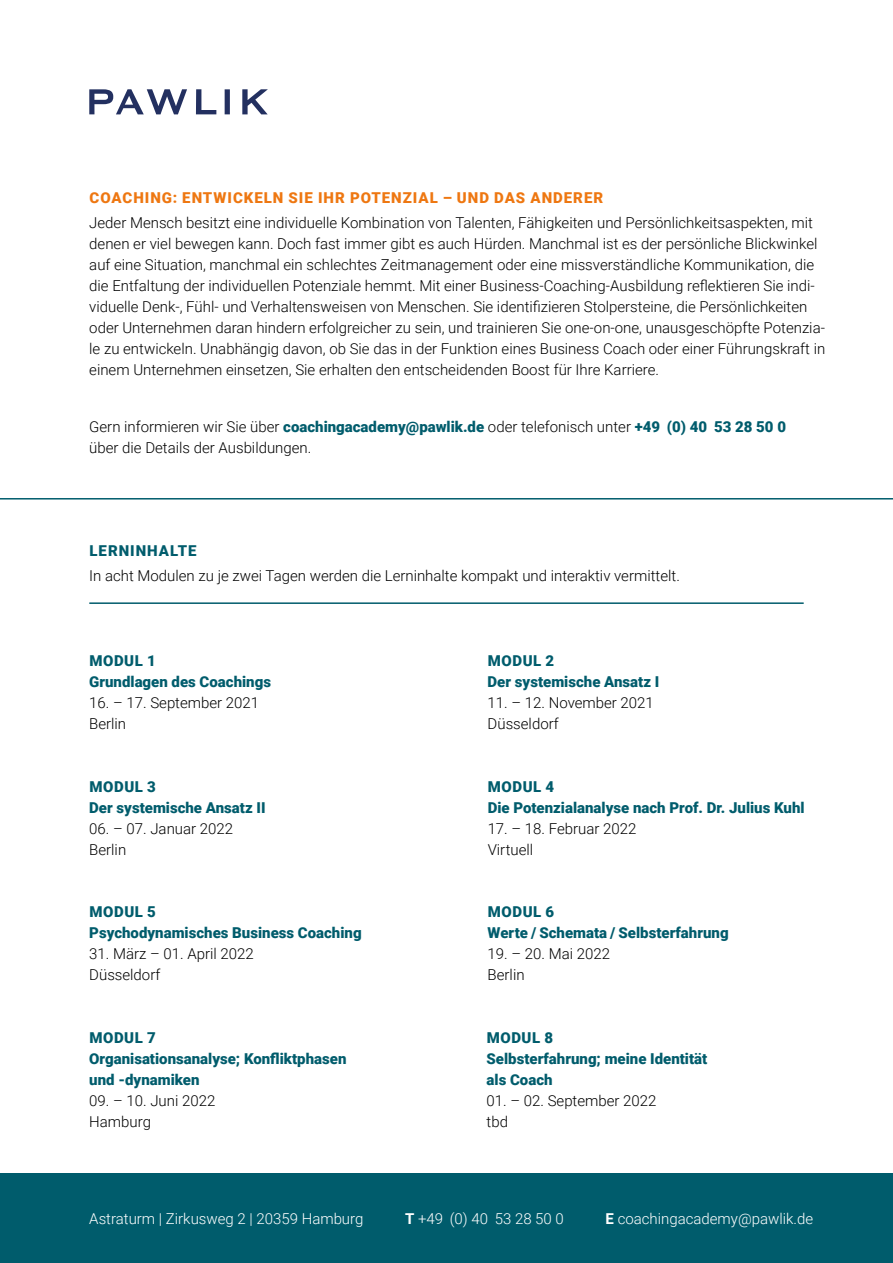
<style>
.page{position:relative;width:893px;height:1263px;background:#fff}
.page>*{position:absolute;margin:0;border:0;box-sizing:border-box;transform-origin:0 0}
.t1{font:300 15px/21px "Roboto";color:#000}
.t2{font:900 15px/21px "Roboto";color:#005c6c}
.t3{font:300 15px "Roboto";color:#fff}
.t4{font:900 15px "Roboto";letter-spacing:.065em;color:#e71}
.t5{font:900 15px "Roboto";letter-spacing:.065em;color:#005c6c}
.s1{font-weight:900;color:#005c6c}
.s2{font-weight:700}
</style>
<div class="page">
<div style="left:0;top:1174px;width:893px;height:89px;background:#005c6c"></div>
<svg style="left:89px;top:89px;width:98px;height:25px"></svg>
<svg style="left:196px;top:89px;width:20px;height:25px"></svg>
<svg style="left:225px;top:89px;width:5px;height:25px"></svg>
<svg style="left:242px;top:89px;width:26px;height:25px"></svg>
<hr style="left:89px;top:602px;width:715px;height:2px;background:#005c6c">
<hr style="left:0;top:498px;width:893px;height:1px;background:#005c6c">
<p class="t4" style="left:90px;top:187px;width:515px">COACHING: ENTWICKELN SIE IHR POTENZIAL – UND DAS ANDERER</p>
<p class="t1" style="left:89px;top:211px;width:737px">Jeder Mensch besitzt eine individuelle Kombination von Talenten, Fähigkeiten und Persönlichkeitsaspekten, mit denen er viel bewegen kann. Doch fast immer gibt es auch Hürden. Manchmal ist es der persönliche Blickwinkel auf eine Situation, manchmal ein schlechtes Zeitmanagement oder eine missverständliche Kommunikation, die die Entfaltung der individuellen Potenziale hemmt. Mit einer Business-Coaching-Ausbildung reflektieren Sie indi&shy;viduelle Denk-, Fühl- und Verhaltensweisen von Menschen. Sie identifizieren Stolpersteine, die Persönlichkeiten oder Unternehmen daran hindern erfolgreicher zu sein, und trainieren Sie one-on-one, unausgeschöpfte Potenzia&shy;le zu entwickeln. Unabhängig davon, ob Sie das in der Funktion eines Business Coach oder einer Führungskraft in einem Unternehmen einsetzen, Sie erhalten den entscheidenden Boost für Ihre Karriere.</p>
<p class="t1" style="left:89px;top:415px;width:698px">Gern informieren wir Sie über <span class="s1">coachingacademy@pawlik.de</span> oder telefonisch unter <span class="s1">+49 (0) 40 53 28 50 0 </span>über die Details der Ausbildungen.</p>
<p class="t5" style="left:90px;top:540px;width:109px">LERNINHALTE</p>
<p class="t1" style="left:89px;top:565px;width:592px">In acht Modulen zu je zwei Tagen werden die Lerninhalte kompakt und interaktiv vermittelt.</p>
<p class="t2" style="left:89px;top:650px;width:183px">MODUL 1<br>Grundlagen des Coachings</p>
<p class="t1" style="left:89px;top:692px;width:171px">16. – 17. September 2021<br>Berlin</p>
<p class="t2" style="left:89px;top:775px;width:178px">MODUL 3<br>Der systemische Ansatz II</p>
<p class="t1" style="left:89px;top:817px;width:145px">06. – 07. Januar 2022<br>Berlin</p>
<p class="t2" style="left:89px;top:901px;width:274px">MODUL 5<br>Psychodynamisches Business Coaching</p>
<p class="t1" style="left:89px;top:943px;width:166px">31. März – 01. April 2022<br>Düsseldorf</p>
<p class="t2" style="left:89px;top:1026px;width:259px">MODUL 7<br>Organisationsanalyse; Konfliktphasen und -dynamiken</p>
<p class="t1" style="left:89px;top:1089px;width:128px">09. – 10. Juni 2022<br>Hamburg</p>
<p class="t2" style="left:488px;top:650px;width:173px">MODUL 2<br>Der systemische Ansatz I</p>
<p class="t1" style="left:488px;top:692px;width:168px">11. – 12. November 2021<br>Düsseldorf</p>
<p class="t2" style="left:488px;top:775px;width:318px">MODUL 4<br>Die Potenzialanalyse nach Prof. Dr. Julius Kuhl</p>
<p class="t1" style="left:488px;top:817px;width:150px">17. – 18. Februar 2022<br>Virtuell</p>
<p class="t2" style="left:488px;top:901px;width:242px">MODUL 6<br>Werte / Schemata / Selbsterfahrung</p>
<p class="t1" style="left:488px;top:943px;width:124px">19. – 20. Mai 2022<br>Berlin</p>
<p class="t2" style="left:487px;top:1026px;width:222px">MODUL 8<br>Selbsterfahrung; meine Identität als Coach</p>
<p class="t1" style="left:487px;top:1089px;width:171px">01. – 02. September 2022 tbd</p>
<p class="t3" style="left:89px;top:1208px;width:276px">Astraturm | Zirkusweg 2 | 20359 Hamburg</p>
<p class="t3" style="left:405px;top:1208px;width:160px"><span class="s2">T</span> +49 (0) 40 53 28 50 0</p>
<p class="t3" style="left:605px;top:1208px;width:209px"><span class="s2">E</span> coachingacademy@pawlik.de</p>
</div>
